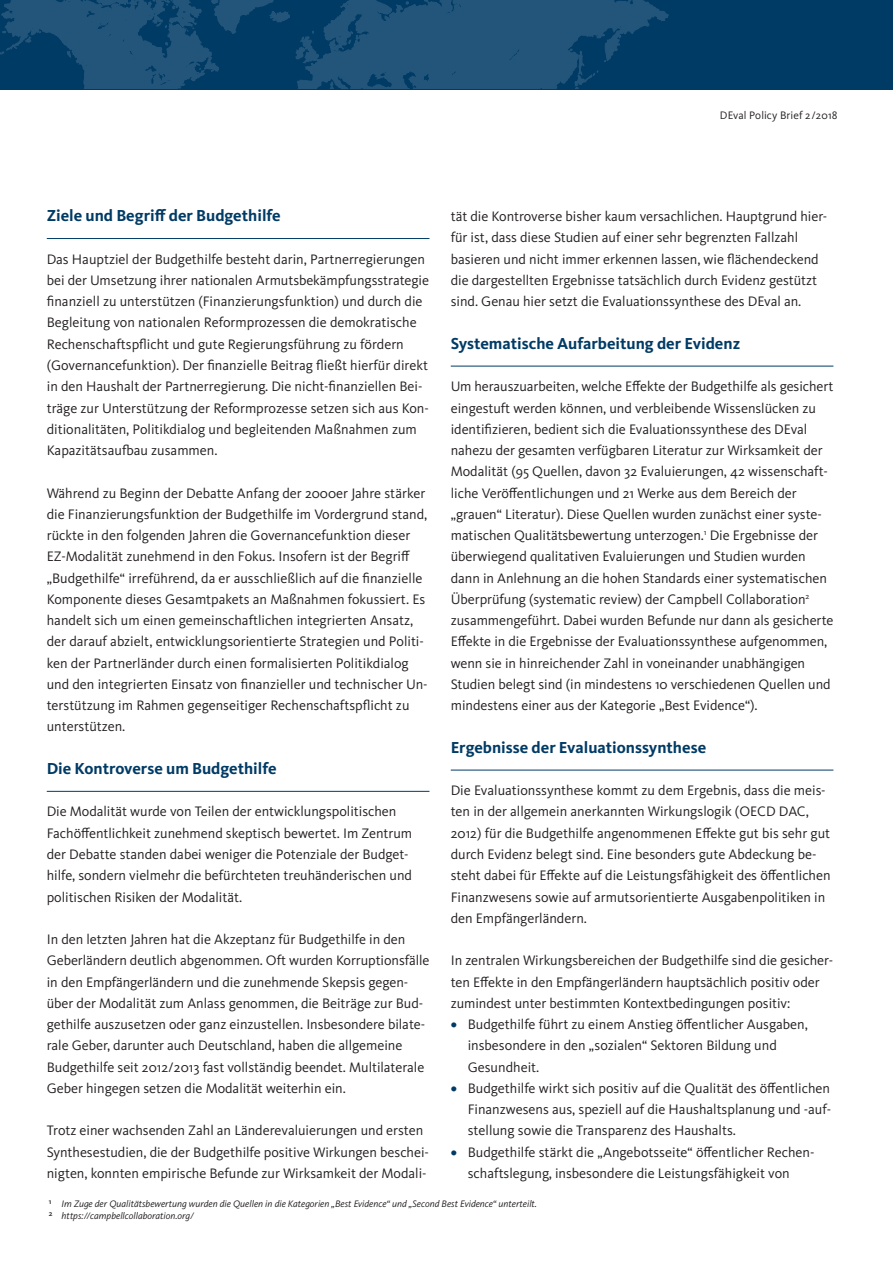
<style>
.page{position:relative;width:893px;height:1263px;background:#fff}
.page>*{position:absolute;margin:0;border:0;box-sizing:border-box;transform-origin:0 0}
.t1{font:700 16.5px "Kievit OT";color:#003b65}
.t2{font:14.25px/21.3px "Kievit OT";color:#231f20}
.t3{font:11.25px "Kievit OT";letter-spacing:.01em;color:#231f20}
.t4{font:italic 9.75px/12px "Kievit OT";color:#231f20}
.s1{font-weight:700;color:#003b65}
</style>
<div class="page">
<div style="left:0;top:0;width:893px;height:90px;background:#003b65"></div>
<svg style="left:0;top:0;width:669px;height:89px"></svg>
<hr style="left:47px;top:238px;width:382px;height:1px;background:#003b65">
<hr style="left:47px;top:791px;width:382px;height:1px;background:#003b65">
<hr style="left:451px;top:366px;width:382px;height:1px;background:#003b65">
<hr style="left:451px;top:770px;width:382px;height:1px;background:#003b65">
<p class="t3" style="left:720px;top:109px;width:119px">DEval Policy Brief 2/2018</p>
<p class="t1" style="left:47px;top:206px;width:235px">Ziele und Begriff der Budgethilfe</p>
<p class="t2" style="left:47px;top:248px;width:384px">Das Hauptziel der Budgethilfe besteht darin, Partnerregierungen bei der Umsetzung ihrer nationalen Armutsbekämpfungsstrategie finanziell zu unterstützen (Finanzierungsfunktion) und durch die Begleitung von nationalen Reformprozessen die demokratische Rechenschaftspflicht und gute Regierungsführung zu fördern (Governancefunktion). Der finanzielle Beitrag fließt hierfür direkt in den Haushalt der Partnerregierung. Die nicht-finanziellen Bei&shy;träge zur Unterstützung der Reformprozesse setzen sich aus Kon&shy;ditionalitäten, Politikdialog und begleitenden Maßnahmen zum Kapazitätsaufbau zusammen.</p>
<p class="t2" style="left:47px;top:482px;width:382px">Während zu Beginn der Debatte Anfang der 2000er Jahre stärker die Finanzierungsfunktion der Budgethilfe im Vordergrund stand, rückte in den folgenden Jahren die Governancefunktion dieser EZ-Modalität zunehmend in den Fokus. Insofern ist der Begriff „Budgethilfe“ irreführend, da er ausschließlich auf die finanzielle Komponente dieses Gesamtpakets an Maßnahmen fokussiert. Es handelt sich um einen gemeinschaftlichen integrierten Ansatz, der darauf abzielt, entwicklungsorientierte Strategien und Politi&shy;ken der Partnerländer durch einen formalisierten Politikdialog und den integrierten Einsatz von finanzieller und technischer Un&shy;terstützung im Rahmen gegenseitiger Rechenschaftspflicht zu unterstützen.</p>
<p class="t1" style="left:47px;top:759px;width:231px">Die Kontroverse um Budgethilfe</p>
<p class="t2" style="left:47px;top:801px;width:367px">Die Modalität wurde von Teilen der entwicklungspolitischen Fachöffentlichkeit zunehmend skeptisch bewertet. Im Zentrum der Debatte standen dabei weniger die Potenziale der Budget&shy;hilfe, sondern vielmehr die befürchteten treuhänderischen und politischen Risiken der Modalität.</p>
<p class="t2" style="left:47px;top:929px;width:384px">In den letzten Jahren hat die Akzeptanz für Budgethilfe in den Geberländern deutlich abgenommen. Oft wurden Korruptionsfälle in den Empfängerländern und die zunehmende Skepsis gegen&shy;über der Modalität zum Anlass genommen, die Beiträge zur Bud&shy;gethilfe auszusetzen oder ganz einzustellen. Insbesondere bilate&shy;rale Geber, darunter auch Deutschland, haben die allgemeine Budgethilfe seit 2012/2013 fast vollständig beendet. Multilaterale Geber hingegen setzen die Modalität weiterhin ein.</p>
<p class="t2" style="left:47px;top:1120px;width:384px">Trotz einer wachsenden Zahl an Länderevaluierungen und ersten<br>Synthesestudien, die der Budgethilfe positive Wirkungen beschei&shy;nigten, konnten empirische Befunde zur Wirksamkeit der Modali-</p>
<p class="t4" style="left:49px;top:1198px;width:490px"><sup>1</sup> Im Zuge der Qualitätsbewertung wurden die Quellen in die Kategorien „Best Evidence“ und „Second Best Evidence“ unterteilt.<br><sup>2</sup> https://campbellcollaboration.org/</p>
<p class="t2" style="left:451px;top:206px;width:378px">tät die Kontroverse bisher kaum versachlichen. Hauptgrund hier&shy;für ist, dass diese Studien auf einer sehr begrenzten Fallzahl basieren und nicht immer erkennen lassen, wie flächendeckend die dargestellten Ergebnisse tatsächlich durch Evidenz gestützt sind. Genau hier setzt die Evaluationssynthese des DEval an.</p>
<p class="t1" style="left:451px;top:334px;width:291px">Systematische Aufarbeitung der Evidenz</p>
<p class="t2" style="left:451px;top:376px;width:384px">Um herauszuarbeiten, welche Effekte der Budgethilfe als gesichert eingestuft werden können, und verbleibende Wissenslücken zu identifizieren, bedient sich die Evaluationssynthese des DEval nahezu der gesamten verfügbaren Literatur zur Wirksamkeit der Modalität (95 Quellen, davon 32 Evaluierungen, 42 wissenschaft&shy;liche Veröffentlichungen und 21 Werke aus dem Bereich der „grauen“ Literatur). Diese Quellen wurden zunächst einer syste&shy;matischen Qualitätsbewertung unterzogen.<sup>1</sup> Die Ergebnisse der überwiegend qualitativen Evaluierungen und Studien wurden dann in Anlehnung an die hohen Standards einer systematischen Überprüfung (systematic review) der Campbell Collaboration<sup>2 </sup>zusammengeführt. Dabei wurden Befunde nur dann als gesicherte Effekte in die Ergebnisse der Evaluationssynthese aufgenommen, wenn sie in hinreichender Zahl in voneinander unabhängigen Studien belegt sind (in mindestens 10 verschiedenen Quellen und mindestens einer aus der Kategorie „Best Evidence“).</p>
<p class="t1" style="left:451px;top:737px;width:257px">Ergebnisse der Evaluationssynthese</p>
<p class="t2" style="left:451px;top:780px;width:381px">Die Evaluationssynthese kommt zu dem Ergebnis, dass die meis&shy;ten in der allgemein anerkannten Wirkungslogik (OECD DAC, 2012) für die Budgethilfe angenommenen Effekte gut bis sehr gut durch Evidenz belegt sind. Eine besonders gute Abdeckung be&shy;steht dabei für Effekte auf die Leistungsfähigkeit des öffentlichen Finanzwesens sowie auf armutsorientierte Ausgabenpolitiken in den Empfängerländern.</p>
<p class="t2" style="left:451px;top:950px;width:384px">In zentralen Wirkungsbereichen der Budgethilfe sind die gesicher&shy;ten Effekte in den Empfängerländern hauptsächlich positiv oder zumindest unter bestimmten Kontextbedingungen positiv:</p>
<p class="t2" style="left:468px;top:1014px;width:342px;text-indent:-17px"><span class="s1">•</span> Budgethilfe führt zu einem Anstieg öffentlicher Ausgaben, insbesondere in den „sozialen“ Sektoren Bildung und<br>Gesundheit.</p>
<p class="t2" style="left:468px;top:1078px;width:365px;text-align:justify;text-indent:-17px"><span class="s1">•</span> Budgethilfe wirkt sich positiv auf die Qualität des öffentlichen Finanzwesens aus, speziell auf die Haushaltsplanung und -auf&shy;stellung sowie die Transparenz des Haushalts.</p>
<p class="t2" style="left:451px;top:1141px;width:365px;text-align:center"><span class="s1">•</span> Budgethilfe stärkt die „Angebotsseite“ öffentlicher Rechen&shy;schaftslegung, insbesondere die Leistungsfähigkeit von</p>
</div>
